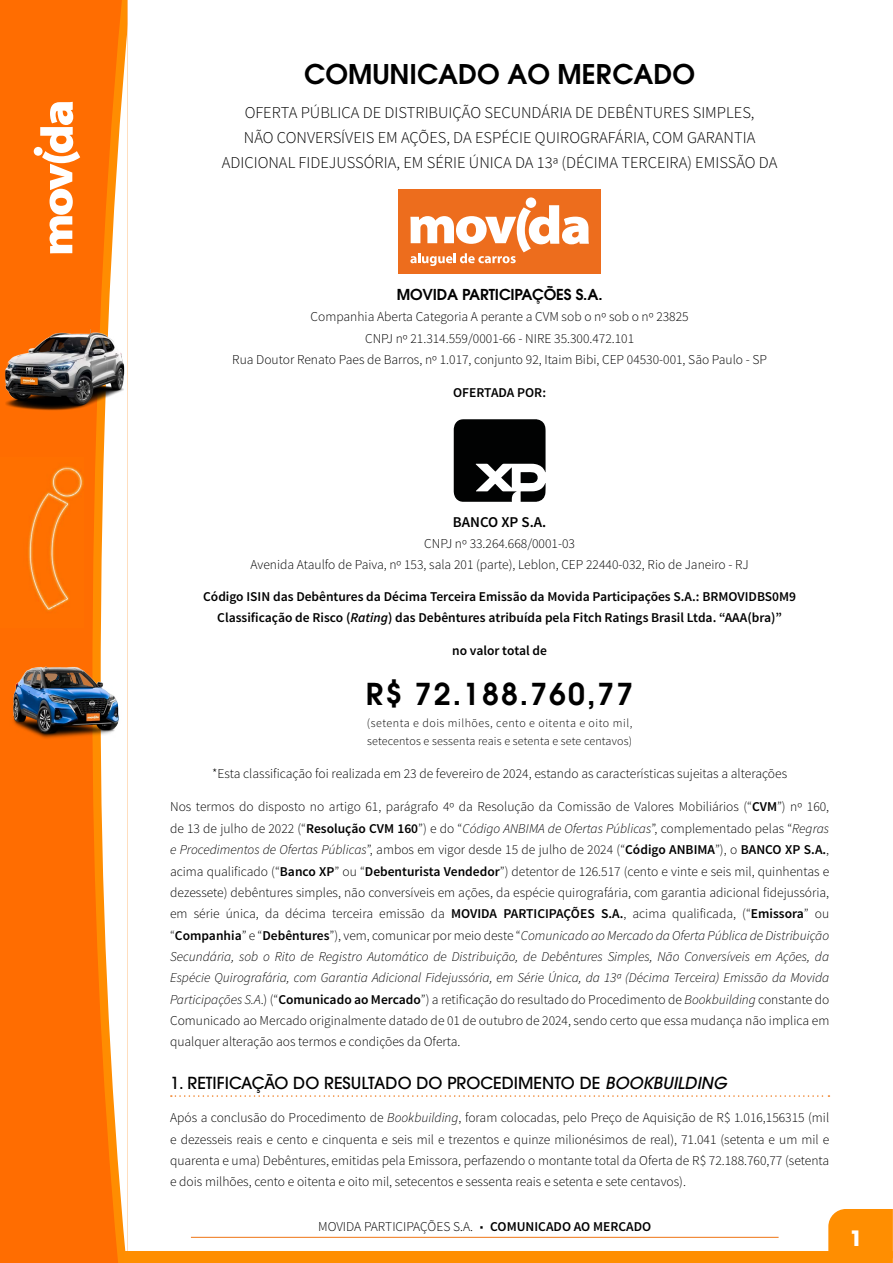
<style>
.page{position:relative;width:893px;height:1263px;background:#fff}
.page>*{position:absolute;margin:0;border:0;box-sizing:border-box;transform-origin:0 0}
.t1{font:600 30px "ITC Avant Garde Pro";letter-spacing:.07em;color:#000}
.t2{font:600 27px "ITC Avant Garde Pro";color:#000}
.t3{font:700 21px "ITC Avant Garde Pro";color:#fff}
.t4{font:300 16.5px/25px "Source Sans Pro";color:#000;text-align:center}
.t5{font:500 16.5px "ITC Avant Garde Pro";color:#000}
.t6{font:600 15px "ITC Avant Garde Pro";letter-spacing:-.01em;color:#000}
.t7{font:600 15px "Source Sans Pro";color:#000}
.t8{font:300 13.5px/21.3px "Source Sans Pro";color:#000;text-align:center}
.t9{font:600 13.5px/20.9px "Source Sans Pro";color:#000;text-align:center}
.t10{font:300 12px/18.6px "Source Sans Pro";letter-spacing:.015em;color:#000}
.s1{font-style:italic}
.s2{font-weight:600}
</style>
<div class="page">
<hr style="left:191px;top:1237px;width:588px;height:1px;background:#ef7c1f">
<div style="left:0;top:0;width:128px;height:1263px;background:#ff6d01"></div>
<img style="left:28px;top:466px;width:55px;height:145px">
<svg style="left:92px;top:310px;width:9px;height:711px;fill:#ff8d01"></svg>
<svg style="left:101px;top:0;width:27px;height:1263px"></svg>
<img style="left:13px;top:664px;width:109px;height:76px">
<img style="left:5px;top:329px;width:119px;height:83px">
<svg style="left:40px;top:102px;width:40px;height:151px"></svg>
<div style="left:34px;top:147px;width:9px;height:9px;background:#fff;border-radius:50%"></div>
<div style="left:124px;top:1251px;width:769px;height:12px;background:#ff8e01"></div>
<div style="left:828px;top:1209px;width:65px;height:42px;background:#ff8e01"></div>
<svg style="left:171px;top:1095px;width:658px;height:2px"></svg>
<div style="left:399px;top:189px;width:202px;height:85px;background:#ed6d1d"></div>
<div style="left:526px;top:197px;width:10px;height:11px;background:#fff;border-radius:50%"></div>
<svg style="left:410px;top:205px;width:179px;height:61px"></svg>
<svg style="left:454px;top:419px;width:92px;height:83px"></svg>
<h2 class="t2" style="left:304px;top:56px;width:392px">COMUNICADO AO MERCADO</h2>
<p class="t4" style="left:222px;top:100px;width:557px">OFERTA PÚBLICA DE DISTRIBUIÇÃO SECUNDÁRIA DE DEBÊNTURES SIMPLES,<br>NÃO CONVERSÍVEIS EM AÇÕES, DA ESPÉCIE QUIROGRAFÁRIA, COM GARANTIA<br>ADICIONAL FIDEJUSSÓRIA, EM SÉRIE ÚNICA DA 13ª (DÉCIMA TERCEIRA) EMISSÃO DA</p>
<p class="t6" style="left:397px;top:285px;width:207px">MOVIDA PARTICIPAÇÕES S.A.</p>
<p class="t8" style="left:232px;top:306px;width:537px">Companhia Aberta Categoria A perante a CVM sob o nº sob o nº 23825<br>CNPJ nº 21.314.559/0001-66 - NIRE 35.300.472.101<br>Rua Doutor Renato Paes de Barros, nº 1.017, conjunto 92, Itaim Bibi, CEP 04530-001, São Paulo - SP</p>
<p class="t9" style="left:453px;top:382px;width:94px">OFERTADA POR:</p>
<p class="t7" style="left:453px;top:513px;width:95px">BANCO XP S.A.</p>
<p class="t8" style="left:251px;top:533px;width:500px;line-height:20.9px">CNPJ nº 33.264.668/0001-03<br>Avenida Ataulfo de Paiva, nº 153, sala 201 (parte), Leblon, CEP 22440-032, Rio de Janeiro - RJ</p>
<p class="t9" style="left:203px;top:587px;width:594px">Código ISIN das Debêntures da Décima Terceira Emissão da Movida Participações S.A.: BRMOVIDBS0M9<br>Classificação de Risco (<span class="s1">Rating</span>) das Debêntures atribuída pela Fitch Ratings Brasil Ltda. “AAA(bra)”</p>
<p class="t9" style="left:452px;top:640px;width:96px">no valor total de</p>
<h1 class="t1" style="left:366px;top:674px;width:269px">R$ 72.188.760,77</h1>
<p class="t10" style="left:367px;top:713px;width:267px">(setenta e dois milhões, cento e oitenta e oito mil, setecentos e sessenta reais e setenta e sete centavos)</p>
<p class="t8" style="left:212px;top:763px;width:576px">*Esta classificação foi realizada em 23 de fevereiro de 2024, estando as características sujeitas a alterações</p>
<p class="t8" style="left:170px;top:796px;width:661px;text-align:justify">Nos termos do disposto no artigo 61, parágrafo 4º da Resolução da Comissão de Valores Mobiliários (“<span class="s2">CVM</span>”) nº 160, de 13 de julho de 2022 (“<span class="s2">Resolução CVM 160</span>”) e do “<span class="s1">Código ANBIMA de Ofertas Públicas</span>”, complementado pelas “<span class="s1">Regras e Procedimentos de Ofertas Públicas</span>”, ambos em vigor desde 15 de julho de 2024 (“<span class="s2">Código ANBIMA</span>”), o <span class="s2">BANCO XP S.A.</span>, acima qualificado (“<span class="s2">Banco XP</span>” ou “<span class="s2">Debenturista Vendedor</span>”) detentor de 126.517 (cento e vinte e seis mil, quinhentas e dezessete) debêntures simples, não conversíveis em ações, da espécie quirografária, com garantia adicional fidejussória, em série única, da décima terceira emissão da <span class="s2">MOVIDA PARTICIPAÇÕES S.A.</span>, acima qualificada, (“<span class="s2">Emissora</span>” ou “<span class="s2">Companhia</span>” e “<span class="s2">Debêntures</span>”), vem, comunicar por meio deste “<span class="s1">Comunicado ao Mercado da Oferta Pública de Distribuição Secundária, sob o Rito de Registro Automático de Distribuição, de Debêntures Simples, Não Conversíveis em Ações, da Espécie Quirografária, com Garantia Adicional Fidejussória, em Série Única, da 13ª (Décima Terceira) Emissão da Movida Participações S.A</span>.) (“<span class="s2">Comunicado ao Mercado</span>”) a retificação do resultado do Procedimento de <span class="s1">Bookbuilding</span> constante do Comunicado ao Mercado originalmente datado de 01 de outubro de 2024, sendo certo que essa mudança não implica em qualquer alteração aos termos e condições da Oferta.</p>
<p class="t5" style="left:170px;top:1072px;width:558px">1. RETIFICAÇÃO DO RESULTADO DO PROCEDIMENTO DE <span class="s1">BOOKBUILDING</span></p>
<p class="t8" style="left:170px;top:1107px;width:661px;text-align:justify">Após a conclusão do Procedimento de <span class="s1">Bookbuilding</span>, foram colocadas, pelo Preço de Aquisição de R$ 1.016,156315 (mil e dezesseis reais e cento e cinquenta e seis mil e trezentos e quinze milionésimos de real), 71.041 (setenta e um mil e quarenta e uma) Debêntures, emitidas pela Emissora, perfazendo o montante total da Oferta de R$ 72.188.760,77 (setenta e dois milhões, cento e oitenta e oito mil, setecentos e sessenta reais e setenta e sete centavos).</p>
<p class="t8" style="left:318px;top:1215px;width:335px">MOVIDA PARTICIPAÇÕES S.A. <span class="s1">■</span> <span class="s2">COMUNICADO AO MERCADO</span></p>
<h3 class="t3" style="left:850px;top:1224px;width:14px">1</h3>
</div>
